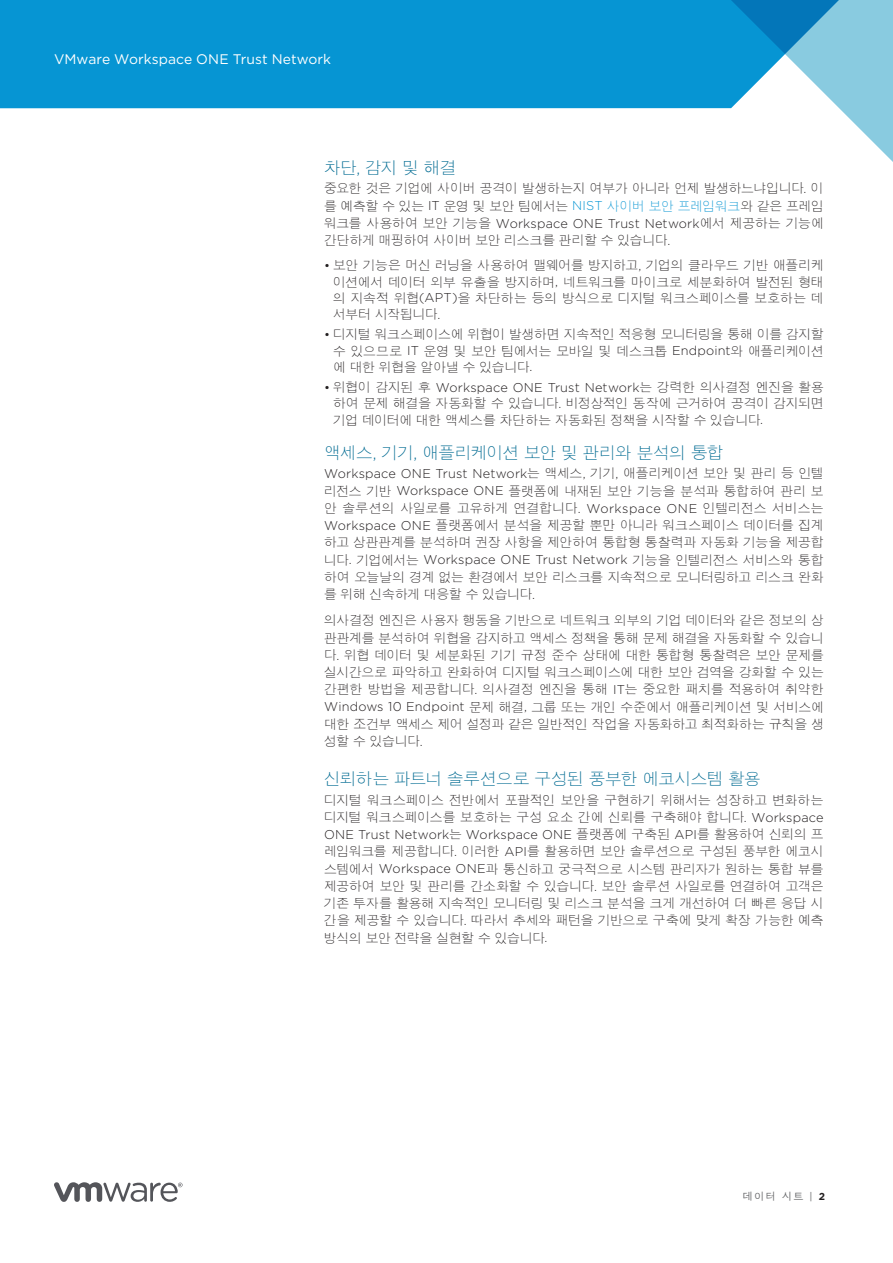
<style>
.page{position:relative;width:893px;height:1263px;background:#fff}
.page>*{position:absolute;margin:0;border:0;box-sizing:border-box;transform-origin:0 0}
.t1{font:300 16.5px "SM Gothic Std";letter-spacing:-.025em;color:#006b92}
.t2{font:13.8px "Gotham";letter-spacing:.005em;color:#fff}
.t3{font:300 12.75px/17.2px "SM Gothic Std";letter-spacing:-.015em;color:#231f20;text-align:justify}
.t4{font:300 12.75px "Gotham";letter-spacing:.015em;color:#231f20}
.t5{font:500 10.2px "SM Gothic Std";color:#636466}
.s1{font-family:"Gotham"}
.s2{font-family:"Gotham";color:#0695d3}
.s3{color:#0695d3}
.s4{font-family:"SM Gothic Std"}
.s5{font-family:"Gotham";font-weight:400}
.s6{font-family:"Gotham";font-weight:700;color:#231f20}
</style>
<div class="page">
<svg style="left:54px;top:1182px;width:129px;height:20px"></svg>
<div style="left:0;top:0;width:718px;height:108px;background:#0695d3"></div>
<svg style="left:718px;top:0;width:175px;height:162px"></svg>
<p class="t2" style="left:54px;top:50px;width:279px">VMware Workspace ONE Trust Network</p>
<p class="t1" style="left:324px;top:159px;width:134px">차단<span class="s1">,</span> 감지 및 해결</p>
<p class="t3" style="left:324px;top:181px;width:501px">중요한 것은 기업에 사이버 공격이 발생하는지 여부가 아니라 언제 발생하느냐입니다<span class="s1">.</span> 이 를 예측할 수 있는 <span class="s1">IT</span> 운영 및 보안 팀에서는 <span class="s2">NIST</span> <span class="s3">사이버 보안 프레임워크</span>와 같은 프레임</p>
<p class="t4" style="left:324px;top:215px;width:501px"><span class="s4">워크를 사용하여 보안 기능을</span> Workspace ONE Trust Network<span class="s4">에서 제공하는 기능에</span></p>
<p class="t3" style="left:324px;top:233px;width:348px">간단하게 매핑하여 사이버 보안 리스크를 관리할 수 있습니다<span class="s1">.</span></p>
<p class="t3" style="left:333px;top:258px;width:492px;line-height:16.2px;text-indent:-9px"><span class="s1">•</span> 보안 기능은 머신 러닝을 사용하여 맬웨어를 방지하고<span class="s1">,</span> 기업의 클라우드 기반 애플리케 이션에서 데이터 외부 유출을 방지하며<span class="s1">,</span> 네트워크를 마이크로 세분화하여 발전된 형태 의 지속적 위협<span class="s1">(APT)</span>을 차단하는 등의 방식으로 디지털 워크스페이스를 보호하는 데 서부터 시작됩니다<span class="s1">.</span></p>
<p class="t3" style="left:333px;top:327px;width:492px;line-height:16.2px;text-indent:-9px"><span class="s1">•</span> 디지털 워크스페이스에 위협이 발생하면 지속적인 적응형 모니터링을 통해 이를 감지할 수 있으므로 <span class="s1">IT</span> 운영 및 보안 팀에서는 모바일 및 데스크톱 <span class="s1">Endpoint</span>와 애플리케이션 에 대한 위협을 알아낼 수 있습니다<span class="s1">.</span></p>
<p class="t4" style="left:324px;top:379px;width:501px">• <span class="s4">위협이 감지된 후</span> Workspace ONE Trust Network<span class="s4">는 강력한 의사결정 엔진을 활용</span></p>
<p class="t3" style="left:333px;top:396px;width:492px;line-height:16.2px">하여 문제 해결을 자동화할 수 있습니다<span class="s1">.</span> 비정상적인 동작에 근거하여 공격이 감지되면 기업 데이터에 대한 액세스를 차단하는 자동화된 정책을 시작할 수 있습니다<span class="s1">.</span></p>
<p class="t1" style="left:324px;top:444px;width:401px">액세스<span class="s1">,</span> 기기<span class="s1">,</span> 애플리케이션 보안 및 관리와 분석의 통합</p>
<p class="t4" style="left:324px;top:466px;width:501px">Workspace ONE Trust Network<span class="s4">는 액세스</span>, <span class="s4">기기</span>, <span class="s4">애플리케이션 보안 및 관리 등 인텔</span></p>
<p class="t3" style="left:324px;top:483px;width:501px">리전스 기반 <span class="s1">Workspace ONE</span> 플랫폼에 내재된 보안 기능을 분석과 통합하여 관리 보 안 솔루션의 사일로를 고유하게 연결합니다<span class="s1">. Workspace ONE</span> 인텔리전스 서비스는 <span class="s1">Workspace ONE</span> 플랫폼에서 분석을 제공할 뿐만 아니라 워크스페이스 데이터를 집계 하고 상관관계를 분석하며 권장 사항을 제안하여 통합형 통찰력과 자동화 기능을 제공합</p>
<p class="t4" style="left:324px;top:552px;width:501px"><span class="s4">니다</span>. <span class="s4">기업에서는</span> Workspace ONE Trust Network <span class="s4">기능을 인텔리전스 서비스와 통합</span></p>
<p class="t3" style="left:324px;top:569px;width:501px">하여 오늘날의 경계 없는 환경에서 보안 리스크를 지속적으로 모니터링하고 리스크 완화 를 위해 신속하게 대응할 수 있습니다<span class="s1">.</span></p>
<p class="t3" style="left:324px;top:613px;width:501px">의사결정 엔진은 사용자 행동을 기반으로 네트워크 외부의 기업 데이터와 같은 정보의 상 관관계를 분석하여 위협을 감지하고 액세스 정책을 통해 문제 해결을 자동화할 수 있습니 다<span class="s1">.</span> 위협 데이터 및 세분화된 기기 규정 준수 상태에 대한 통합형 통찰력은 보안 문제를 실시간으로 파악하고 완화하여 디지털 워크스페이스에 대한 보안 검역을 강화할 수 있는 간편한 방법을 제공합니다<span class="s1">.</span> 의사결정 엔진을 통해 <span class="s1">IT</span>는 중요한 패치를 적용하여 취약한 <span class="s1">Windows 10 Endpoint</span> 문제 해결<span class="s1">,</span> 그룹 또는 개인 수준에서 애플리케이션 및 서비스에 대한 조건부 액세스 제어 설정과 같은 일반적인 작업을 자동화하고 최적화하는 규칙을 생 성할 수 있습니다<span class="s1">.</span></p>
<p class="t1" style="left:324px;top:771px;width:438px">신뢰하는 파트너 솔루션으로 구성된 풍부한 에코시스템 활용</p>
<p class="t3" style="left:324px;top:792px;width:501px">디지털 워크스페이스 전반에서 포괄적인 보안을 구현하기 위해서는 성장하고 변화하는 디지털 워크스페이스를 보호하는 구성 요소 간에 신뢰를 구축해야 합니다<span class="s1">. Workspace</span></p>
<p class="t4" style="left:324px;top:826px;width:501px">ONE Trust Network<span class="s4">는</span> Workspace ONE <span class="s4">플랫폼에 구축된</span> API<span class="s4">를 활용하여 신뢰의 프</span></p>
<p class="t3" style="left:324px;top:844px;width:501px">레임워크를 제공합니다<span class="s1">.</span> 이러한 <span class="s1">API</span>를 활용하면 보안 솔루션으로 구성된 풍부한 에코시 스템에서 <span class="s1">Workspace ONE</span>과 통신하고 궁극적으로 시스템 관리자가 원하는 통합 뷰를 제공하여 보안 및 관리를 간소화할 수 있습니다<span class="s1">.</span> 보안 솔루션 사일로를 연결하여 고객은 기존 투자를 활용해 지속적인 모니터링 및 리스크 분석을 크게 개선하여 더 빠른 응답 시 간을 제공할 수 있습니다<span class="s1">.</span> 따라서 추세와 패턴을 기반으로 구축에 맞게 확장 가능한 예측 방식의 보안 전략을 실현할 수 있습니다<span class="s1">.</span></p>
<p class="t5" style="left:743px;top:1191px;width:84px">데이터 시트 <span class="s5">|</span> <span class="s6">2</span></p>
</div>
